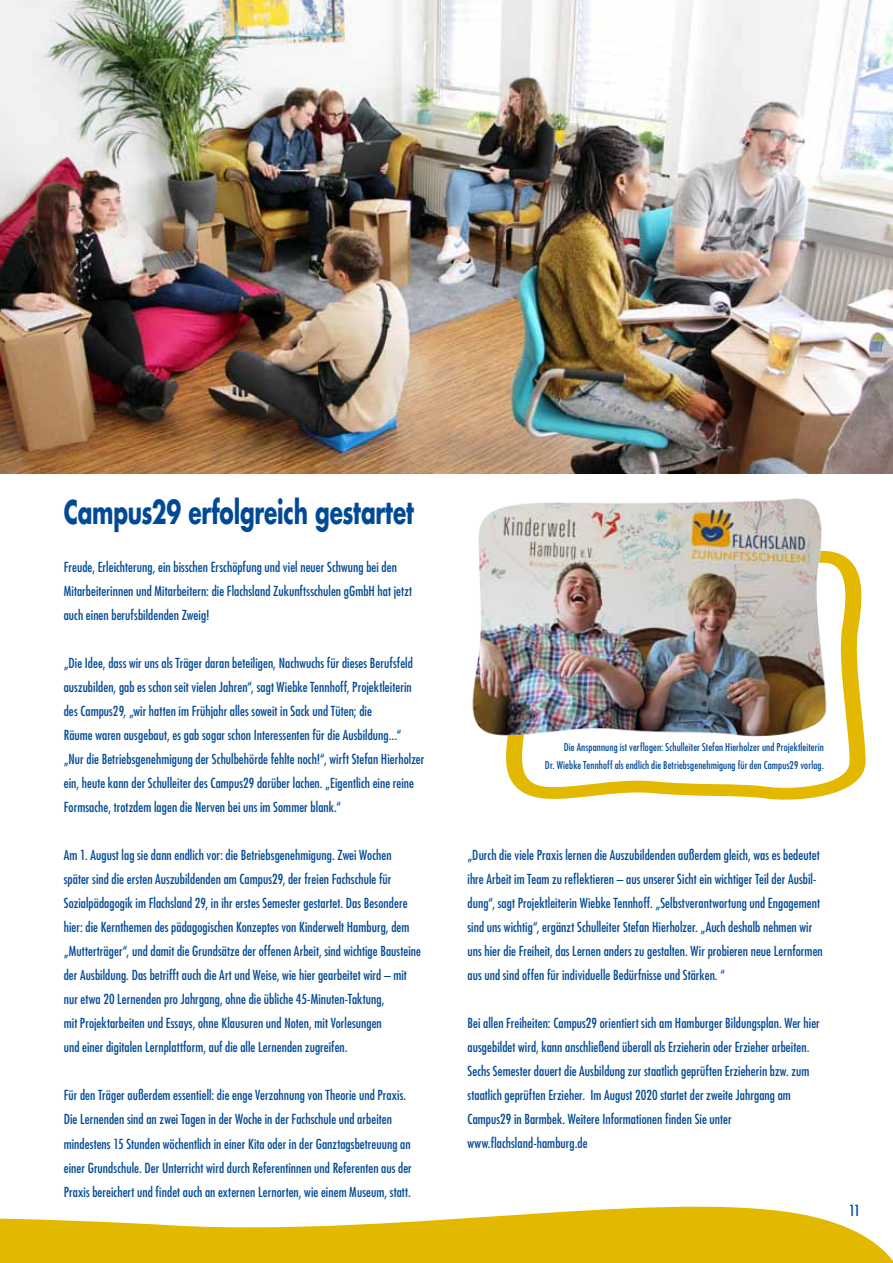
<style>
.page{position:relative;width:893px;height:1263px;background:#fff}
.page>*{position:absolute;margin:0;border:0;box-sizing:border-box;transform-origin:0 0}
.t1{font:700 31.8px "Futura Std";letter-spacing:-.01em;color:#004a95;scale:.68 1}
.t2{font:condensed 15px "Futura Std";color:#004a95}
.t3{font:condensed 13.5px/24px "Futura Std";letter-spacing:.005em;color:#004a95}
.t4{font:condensed 10.5px/18px "Futura Std";letter-spacing:.015em;color:#004a95;text-align:right}
</style>
<div class="page">
<img style="left:0;top:0;width:893px;height:473px">
<svg style="left:0;top:1206px;width:893px;height:57px;fill:#e2b900"></svg>
<svg style="left:506px;top:551px;width:359px;height:249px"></svg>
<img style="left:472px;top:498px;width:358px;height:238px">
<h1 class="t1" style="left:64px;top:491px;width:516px">Campus29 erfolgreich gestartet</h1>
<p class="t3" style="left:64px;top:555px;width:350px">Freude, Erleichterung, ein bisschen Erschöpfung und viel neuer Schwung bei den<br>Mitarbeiterinnen und Mitarbeitern: die Flachsland Zukunftsschulen gGmbH hat jetzt auch einen berufsbildenden Zweig!</p>
<p class="t3" style="left:64px;top:651px;width:362px">„Die Idee, dass wir uns als Träger daran beteiligen, Nachwuchs für dieses Berufsfeld auszubilden, gab es schon seit vielen Jahren“, sagt Wiebke Tennhoff, Projektleiterin des Campus29, „wir hatten im Frühjahr alles soweit in Sack und Tüten; die<br>Räume waren ausgebaut, es gab sogar schon Interessenten für die Ausbildung...“ „Nur die Betriebsgenehmigung der Schulbehörde fehlte noch!“, wirft Stefan Hierholzer ein, heute kann der Schulleiter des Campus29 darüber lachen. „Eigentlich eine reine Formsache, trotzdem lagen die Nerven bei uns im Sommer blank.“</p>
<p class="t3" style="left:64px;top:843px;width:359px">Am 1. August lag sie dann endlich vor: die Betriebsgenehmigung. Zwei Wochen<br>später sind die ersten Auszubildenden am Campus29, der freien Fachschule für Sozialpädagogik im Flachsland 29, in ihr erstes Semester gestartet. Das Besondere hier: die Kernthemen des pädagogischen Konzeptes von Kinderwelt Hamburg, dem „Mutterträger“, und damit die Grundsätze der offenen Arbeit, sind wichtige Bausteine der Ausbildung. Das betrifft auch die Art und Weise, wie hier gearbeitet wird – mit nur etwa 20 Lernenden pro Jahrgang, ohne die übliche 45-Minuten-Taktung,<br>mit Projektarbeiten und Essays, ohne Klausuren und Noten, mit Vorlesungen<br>und einer digitalen Lernplattform, auf die alle Lernenden zugreifen.</p>
<p class="t3" style="left:64px;top:1083px;width:350px">Für den Träger außerdem essentiell: die enge Verzahnung von Theorie und Praxis.<br>Die Lernenden sind an zwei Tagen in der Woche in der Fachschule und arbeiten mindestens 15 Stunden wöchentlich in einer Kita oder in der Ganztagsbetreuung an einer Grundschule. Der Unterricht wird durch Referentinnen und Referenten aus der Praxis bereichert und findet auch an externen Lernorten, wie einem Museum, statt.</p>
<p class="t4" style="left:545px;top:738px;width:280px">Die Anspannung ist verflogen: Schulleiter Stefan Hierholzer und Projektleiterin<br>Dr. Wiebke Tennhoff als endlich die Betriebsgenehmigung für den Campus29 vorlag.</p>
<p class="t3" style="left:468px;top:843px;width:357px">„Durch die viele Praxis lernen die Auszubildenden außerdem gleich, was es bedeutet ihre Arbeit im Team zu reflektieren – aus unserer Sicht ein wichtiger Teil der Ausbil&shy;dung“, sagt Projektleiterin Wiebke Tennhoff. „Selbstverantwortung und Engagement sind uns wichtig“, ergänzt Schulleiter Stefan Hierholzer. „Auch deshalb nehmen wir uns hier die Freiheit, das Lernen anders zu gestalten. Wir probieren neue Lernformen aus und sind offen für individuelle Bedürfnisse und Stärken. “</p>
<p class="t3" style="left:468px;top:1011px;width:354px">Bei allen Freiheiten: Campus29 orientiert sich am Hamburger Bildungsplan. Wer hier ausgebildet wird, kann anschließend überall als Erzieherin oder Erzieher arbeiten.<br>Sechs Semester dauert die Ausbildung zur staatlich geprüften Erzieherin bzw. zum staatlich geprüften Erzieher. Im August 2020 startet der zweite Jahrgang am Campus29 in Barmbek. Weitere Informationen finden Sie unter www.flachsland-hamburg.de</p>
<p class="t2" style="left:849px;top:1201px;width:13px">11</p>
</div>
